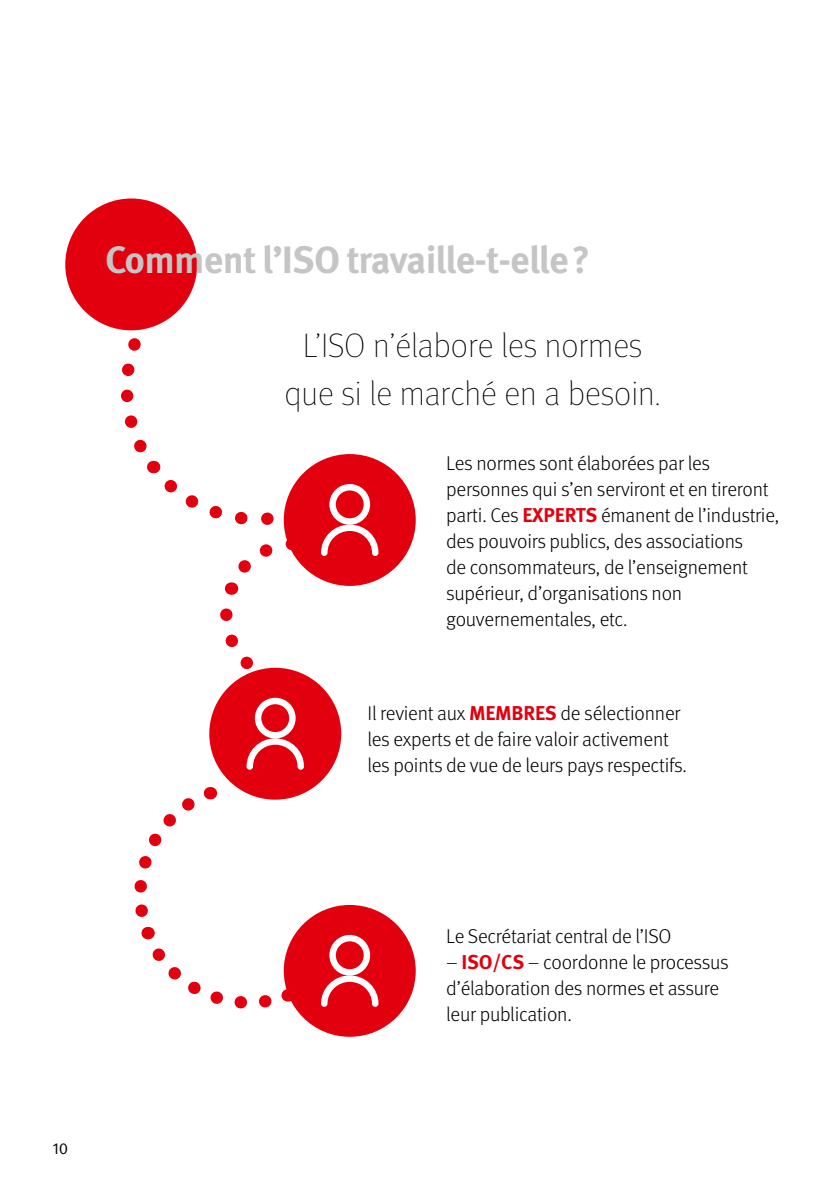
<style>
.page{position:relative;width:840px;height:1191px;background:#fff}
.page>*{position:absolute;margin:0;border:0;box-sizing:border-box;transform-origin:0 0}
.t1{font:700 38px "Meta Pro";letter-spacing:-.02em;color:#c5c5c6}
.t2{font:100 34px/48px "Meta Pro";color:#000;text-align:center}
.t3{font:300 20px/26px "Meta Pro";letter-spacing:-.01em;color:#000}
.t4{font:16px "Meta Pro Norm";color:#000}
.s1{font-weight:700;color:#e2000f}
</style>
<div class="page">
<div style="left:65px;top:198px;width:132px;height:132px;background:#e2000f;border-radius:50%"></div>
<svg style="left:134px;top:787px;width:157px;height:222px"></svg>
<svg style="left:220px;top:608px;width:54px;height:75px"></svg>
<div style="left:283px;top:454px;width:132px;height:132px;background:#e2000f;border-radius:50%"></div>
<svg style="left:115px;top:276px;width:264px;height:319px"></svg>
<div style="left:209px;top:668px;width:132px;height:131px;background:#e2000f;border-radius:50%"></div>
<svg style="left:246px;top:697px;width:58px;height:73px"></svg>
<div style="left:283px;top:905px;width:132px;height:131px;background:#e2000f;border-radius:50%"></div>
<svg style="left:321px;top:934px;width:58px;height:73px"></svg>
<h1 class="t1" style="left:105px;top:230px;width:486px">Comment l’ISO travaille-t-elle?</h1>
<h2 class="t2" style="left:284px;top:320px;width:377px">L’ISO n’élabore les normes que si le marché en a besoin.</h2>
<p class="t3" style="left:446px;top:449px;width:334px">Les normes sont élaborées par les personnes qui s’en serviront et en tireront parti. Ces <span class="s1">EXPERTS</span> émanent de l’industrie, des pouvoirs publics, des associations<br>de consommateurs, de l’enseignement supérieur, d’organisations non gouvernementales, etc.</p>
<p class="t3" style="left:367px;top:699px;width:321px">Il revient aux <span class="s1">MEMBRES</span> de sélectionner les experts et de faire valoir activement les points de vue de leurs pays respectifs.</p>
<p class="t4" style="left:52px;top:1136px;width:17px">10</p>
<p class="t3" style="left:446px;top:922px;width:227px">Le Secrétariat central de l’ISO</p>
<p class="t3" style="left:446px;top:948px;width:284px">– <span class="s1">ISO/CS</span> – coordonne le processus d’élaboration des normes et assure leur publication.</p>
</div>
